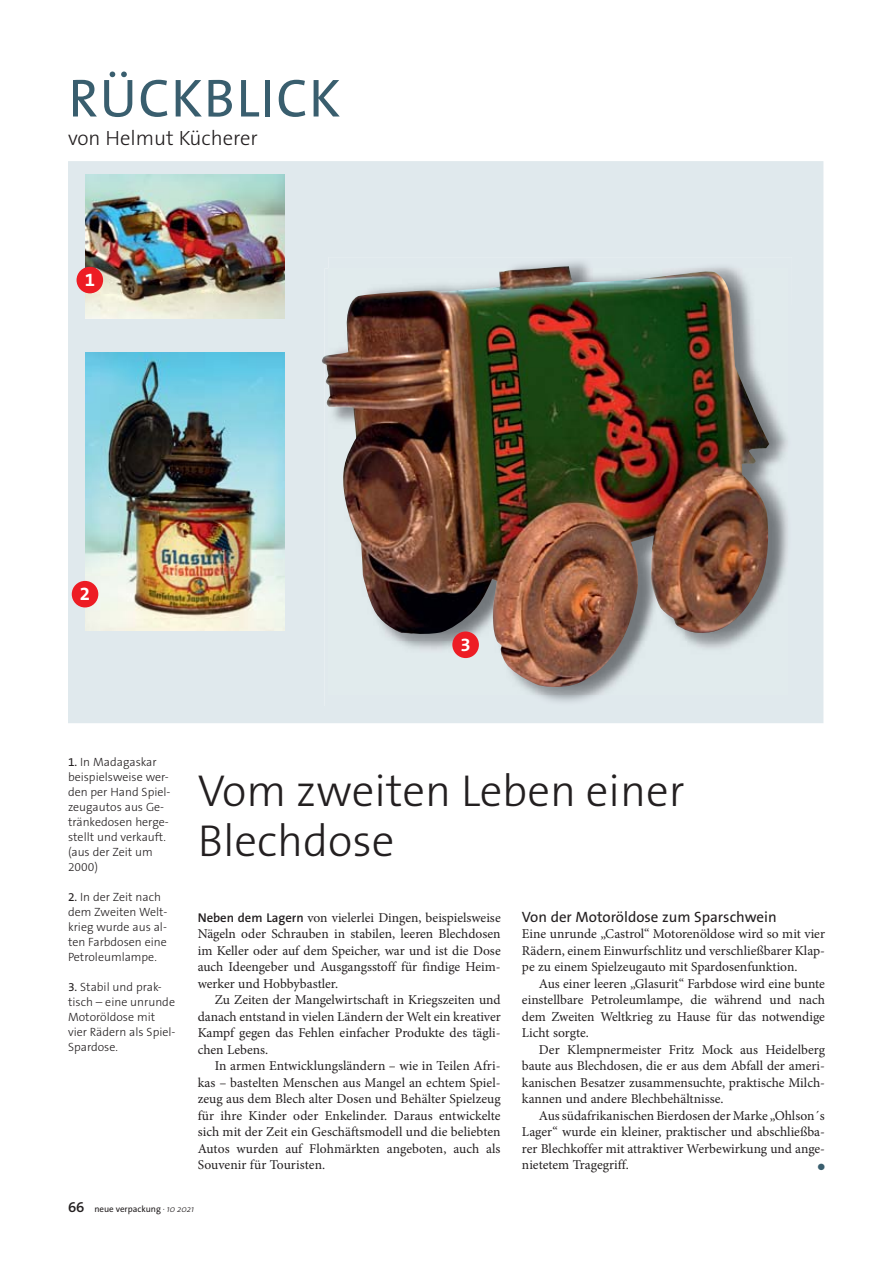
<style>
.page{position:relative;width:893px;height:1263px;background:#fff}
.page>*{position:absolute;margin:0;border:0;box-sizing:border-box;transform-origin:0 0}
.t1{font:54px "The Sans Os F";letter-spacing:.025em;color:#395e6e}
.t2{font:300 45px/49.5px "The Sans Os F";color:#231f20}
.t3{font:300 20.7px "The Sans Os F";color:#231f20}
.t4{font:700 18.75px "The Sans Os F";color:#fff}
.t5{font:15px "The Sans Os F";color:#231f20}
.t6{font:13.5px/16.5px "Minion Pro";color:#231f20;text-align:justify}
.t7{font:300 12px/15px "The Sans Os F";color:#231f20}
.t8{font:9px "The Sans Os F";color:#231f20}
.t9{font:9px "Zapf Dingbats Std";color:#395e6e}
.s1{font-weight:400}
.s2{font-family:"The Sans Os F";font-weight:600;font-size:12.75px}
.s3{font-weight:600;font-size:15px}
.s4{font-weight:300;font-style:italic}
</style>
<div class="page">
<div style="left:68px;top:161px;width:755px;height:562px;background:#e0e9ed"></div>
<img style="left:324px;top:688px;width:51px;height:18px">
<img style="left:375px;top:695px;width:412px;height:11px">
<div style="left:329px;top:257px;width:463px;height:48px;background:#e0e9ed"></div>
<div style="left:787px;top:305px;width:5px;height:390px;background:#e0e9ed"></div>
<img style="left:329px;top:269px;width:458px;height:426px">
<img style="left:322px;top:266px;width:449px;height:422px">
<img style="left:85px;top:175px;width:199px;height:144px">
<img style="left:85px;top:353px;width:199px;height:277px">
<div style="left:77px;top:267px;width:26px;height:26px;background:#ed1c24;border-radius:50%"></div>
<div style="left:72px;top:581px;width:26px;height:26px;background:#ed1c24;border-radius:50%"></div>
<div style="left:452px;top:631px;width:27px;height:27px;background:#ed1c24;border-radius:50%"></div>
<h1 class="t1" style="left:68px;top:72px;width:274px">RÜCKBLICK</h1>
<h3 class="t3" style="left:68px;top:127px;width:191px">von Helmut Kücherer</h3>
<h3 class="t4" style="left:85px;top:270px;width:12px">1</h3>
<h3 class="t4" style="left:80px;top:584px;width:12px">2</h3>
<h3 class="t4" style="left:460px;top:635px;width:12px">3</h3>
<p class="t7" style="left:68px;top:755px;width:104px"><span class="s1">1.</span> In Madagaskar beispielsweise wer&shy;den per Hand Spiel&shy;zeugautos aus Ge&shy;tränkedosen herge&shy;stellt und verkauft. (aus der Zeit um<br>2000)</p>
<p class="t7" style="left:68px;top:890px;width:101px"><span class="s1">2.</span> In der Zeit nach dem Zweiten Welt&shy;krieg wurde aus al&shy;ten Farbdosen eine<br>Petroleumlampe.</p>
<p class="t7" style="left:68px;top:980px;width:109px"><span class="s1">3.</span> Stabil und prak&shy;tisch – eine unrunde<br>Motoröldose mit vier Rädern als Spiel-<br>Spardose.</p>
<h2 class="t2" style="left:198px;top:768px;width:488px">Vom zweiten Leben einer<br>Blechdose</h2>
<p class="t6" style="left:198px;top:910px;width:305px"><span class="s2">Neben dem Lagern</span> von vielerlei Dingen, beispielsweise Nägeln oder Schrauben in stabilen, leeren Blechdosen im Keller oder auf dem Speicher, war und ist die Dose auch Ideengeber und Ausgangsstoff für findige Heim&shy;werker und Hobbybastler.</p>
<p class="t6" style="left:198px;top:993px;width:305px;text-indent:17px">Zu Zeiten der Mangelwirtschaft in Kriegszeiten und danach entstand in vielen Ländern der Welt ein kreativer Kampf gegen das Fehlen einfacher Produkte des tägli&shy;chen Lebens.</p>
<p class="t6" style="left:198px;top:1059px;width:305px;text-indent:17px">In armen Entwicklungsländern – wie in Teilen Afri&shy;kas – bastelten Menschen aus Mangel an echtem Spiel&shy;zeug aus dem Blech alter Dosen und Behälter Spielzeug für ihre Kinder oder Enkelinder. Daraus entwickelte sich mit der Zeit ein Geschäftsmodell und die beliebten Autos wurden auf Flohmärkten angeboten, auch als Souvenir für Touristen.</p>
<p class="t5" style="left:522px;top:909px;width:256px">Von der Motoröldose zum Sparschwein</p>
<p class="t6" style="left:522px;top:927px;width:305px">Eine unrunde „Castrol“ Motorenöldose wird so mit vier Rädern, einem Einwurfschlitz und verschließbarer Klap&shy;pe zu einem Spielzeugauto mit Spardosenfunktion.</p>
<p class="t6" style="left:522px;top:976px;width:304px;text-indent:17px">Aus einer leeren „Glasurit“ Farbdose wird eine bunte einstellbare Petroleumlampe, die während und nach dem Zweiten Weltkrieg zu Hause für das notwendige Licht sorgte.</p>
<p class="t6" style="left:522px;top:1042px;width:305px;text-indent:17px">Der Klempnermeister Fritz Mock aus Heidelberg baute aus Blechdosen, die er aus dem Abfall der ameri&shy;kanischen Besatzer zusammensuchte, praktische Milch&shy;kannen und andere Blechbehältnisse.</p>
<p class="t6" style="left:522px;top:1108px;width:305px;text-indent:17px">Aus südafrikanischen Bierdosen der Marke „Ohlson´s Lager“ wurde ein kleiner, praktischer und abschließba&shy;rer Blechkoffer mit attraktiver Werbewirkung und ange&shy;nietetem Tragegriff.</p>
<p class="t9" style="left:818px;top:1161px;width:9px">●</p>
<p class="t8" style="left:68px;top:1204px;width:128px"><span class="s3">66</span> neue verpackung <span class="s4">· 10 2021</span></p>
</div>
